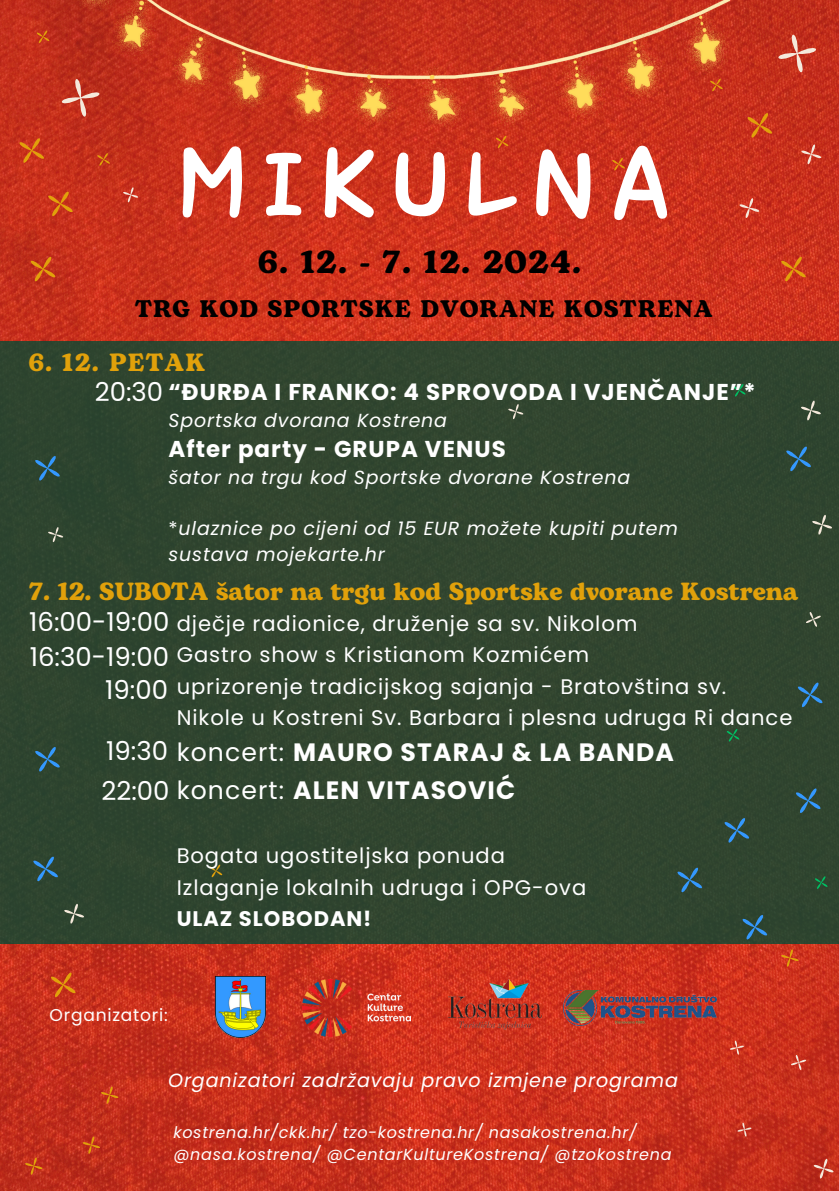
<style>
.page{position:relative;width:839px;height:1191px;background:#fff}
.page>*{position:absolute;margin:0;border:0;box-sizing:border-box;transform-origin:0 0}
.t1{font:141.8px "OT Doldamgil B";letter-spacing:.095em;color:#fff}
.t2{font:700 31.8px "Bogart";letter-spacing:.045em;color:#000}
.t3{font:26px "Poppins";color:#fff}
.t4{font:700 25px/37.6px "Poppins";letter-spacing:.045em;color:#fff}
.t5{font:700 24.8px "Bogart";color:#e1a10b}
.t6{font:700 23.8px "Bogart";letter-spacing:.045em;color:#000}
.t7{font:700 23px "Poppins";letter-spacing:.045em;color:#fff}
.t8{font:21px/31.6px "Poppins";letter-spacing:.045em;color:#fff}
.t9{font:italic 19px/25.6px "Poppins";letter-spacing:.045em;color:#fff}
.t10{font:17px "Poppins";letter-spacing:.045em;color:#fff}
.t11{font:italic 16px "Poppins";letter-spacing:.045em;color:#fff}
.s1{font-style:normal}
.s2{font-weight:400;font-size:26px}
.s3{font-weight:400}
.s4{font-weight:700}
</style>
<div class="page">
<img style="left:0;top:0;width:838px;height:1191px">
<div style="left:0;top:341px;width:838px;height:603px;background:#30452f"></div>
<svg style="left:806px;top:612px;width:15px;height:15px"></svg>
<svg style="left:785px;top:1049px;width:26px;height:27px"></svg>
<img style="left:0;top:0;width:729px;height:128px">
<svg style="left:48px;top:527px;width:15px;height:16px"></svg>
<img style="left:448px;top:980px;width:93px;height:49px">
<svg style="left:732px;top:191px;width:34px;height:34px"></svg>
<svg style="left:29px;top:23px;width:27px;height:27px"></svg>
<svg style="left:605px;top:151px;width:27px;height:26px"></svg>
<svg style="left:95px;top:1080px;width:29px;height:30px"></svg>
<svg style="left:19px;top:1151px;width:30px;height:30px"></svg>
<svg style="left:733px;top:1118px;width:22px;height:23px"></svg>
<svg style="left:725px;top:1036px;width:23px;height:23px"></svg>
<svg style="left:726px;top:729px;width:14px;height:13px"></svg>
<svg style="left:209px;top:864px;width:14px;height:14px"></svg>
<svg style="left:508px;top:404px;width:16px;height:16px"></svg>
<svg style="left:5px;top:67px;width:139px;height:164px;background:#c5331e"></svg>
<svg style="left:16px;top:242px;width:54px;height:54px;background:#c3341a"></svg>
<svg style="left:37px;top:958px;width:53px;height:54px;background:#c8361c"></svg>
<svg style="left:77px;top:1130px;width:29px;height:30px"></svg>
<svg style="left:806px;top:1151px;width:32px;height:34px"></svg>
<svg style="left:488px;top:128px;width:27px;height:27px"></svg>
<svg style="left:812px;top:515px;width:20px;height:20px"></svg>
<img style="left:303px;top:980px;width:108px;height:57px">
<img style="left:216px;top:976px;width:49px;height:62px">
<svg style="left:766px;top:242px;width:54px;height:54px;background:#ce381d"></svg>
<svg style="left:703px;top:23px;width:125px;height:148px;background:#c83720"></svg>
<svg style="left:733px;top:384px;width:13px;height:13px"></svg>
<svg style="left:35px;top:456px;width:25px;height:25px"></svg>
<svg style="left:786px;top:400px;width:35px;height:72px"></svg>
<svg style="left:35px;top:747px;width:25px;height:25px"></svg>
<svg style="left:797px;top:682px;width:26px;height:26px"></svg>
<svg style="left:33px;top:856px;width:51px;height:68px"></svg>
<svg style="left:663px;top:788px;width:175px;height:185px"></svg>
<img style="left:563px;top:991px;width:153px;height:34px">
<p class="t1" style="left:176px;top:115px;width:496px">MIKULNA</p>
<p class="t2" style="left:258px;top:240px;width:324px">6. 12. - 7. 12. 2024.</p>
<p class="t6" style="left:135px;top:292px;width:579px">TRG KOD SPORTSKE DVORANE KOSTRENA</p>
<h1 class="t5" style="left:29px;top:345px;width:178px">6. 12. PETAK</h1>
<p class="t7" style="left:168px;top:376px;width:588px">“ĐURĐA I FRANKO: 4 SPROVODA I VJENČANJE”*</p>
<p class="t9" style="left:168px;top:408px;width:280px">Sportska dvorana Kostrena</p>
<p class="t7" style="left:168px;top:433px;width:339px">After party - GRUPA VENUS</p>
<p class="t9" style="left:168px;top:465px;width:463px">šator na trgu kod Sportske dvorane Kostrena</p>
<p class="t9" style="left:168px;top:516px;width:511px"><span class="s1">*</span>ulaznice po cijeni od 15 EUR možete kupiti putem sustava mojekarte.hr</p>
<p class="t3" style="left:95px;top:373px;width:70px">20:30</p>
<p class="t5" style="left:29px;top:573px;width:770px">7. 12. SUBOTA šator na trgu kod Sportske dvorane Kostrena</p>
<p class="t3" style="left:29px;top:604px;width:142px">16:00-19:00</p>
<p class="t3" style="left:30px;top:639px;width:141px">16:30-19:00</p>
<p class="t3" style="left:105px;top:671px;width:64px">19:00</p>
<p class="t8" style="left:177px;top:608px;width:617px">dječje radionice, druženje sa sv. Nikolom<br>Gastro show s Kristianom Kozmićem<br>uprizorenje tradicijskog sajanja - Bratovština sv.<br>Nikole u Kostreni Sv. Barbara i plesna udruga Ri dance</p>
<p class="t4" style="left:101px;top:734px;width:574px"><span class="s2">19:30</span> <span class="s3">koncert:</span> MAURO STARAJ &amp; LA BANDA<br><span class="s2">22:00</span> <span class="s3">koncert:</span> ALEN VITASOVIĆ</p>
<p class="t8" style="left:177px;top:840px;width:411px">Bogata ugostiteljska ponuda<br>Izlaganje lokalnih udruga i OPG-ova<br><span class="s4">ULAZ SLOBODAN!</span></p>
<h3 class="t10" style="left:50px;top:1003px;width:120px">Organizatori:</h3>
<h2 class="t9" style="left:168px;top:1068px;width:511px">Organizatori zadržavaju pravo izmjene programa</h2>
<h3 class="t11" style="left:173px;top:1122px;width:465px">kostrena.hr/ckk.hr/ tzo-kostrena.hr/ nasakostrena.hr/</h3>
<p class="t11" style="left:173px;top:1143px;width:499px">@nasa.kostrena/ @CentarKultureKostrena/ @tzokostrena</p>
</div>
